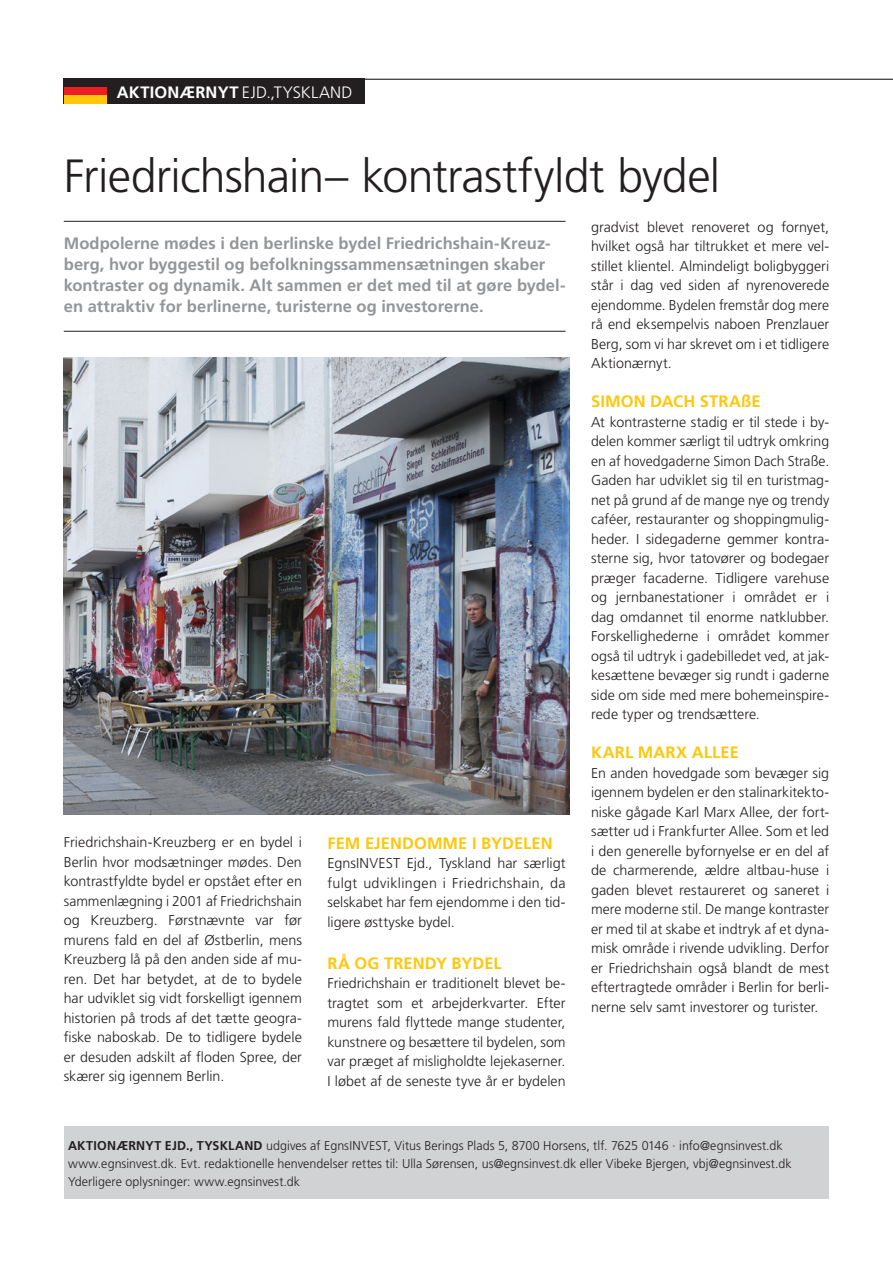
<style>
.page{position:relative;width:893px;height:1263px;background:#fff}
.page>*{position:absolute;margin:0;border:0;box-sizing:border-box;transform-origin:0 0}
.t1{font:300 46.5px "Frutiger LT";letter-spacing:-.015em;color:#231f20}
.t2{font:700 16.5px/21px "Frutiger LT";color:#939598}
.t3{font:700 16.5px "Frutiger LT";letter-spacing:.005em;color:#fec70c}
.t4{font:300 16.5px "Frutiger LT";letter-spacing:.01em;color:#fff}
.t5{font:300 14.25px/19.5px "Frutiger LT";color:#231f20;text-align:justify}
.t6{font:300 12.75px/18px "Frutiger LT";letter-spacing:.005em;color:#231f20}
.s1{font-weight:700}
</style>
<div class="page">
<hr style="left:64px;top:79px;width:829px;height:1px;background:#231f20">
<div style="left:64px;top:79px;width:301px;height:25px;background:#231f20"></div>
<div style="left:64px;top:87px;width:42px;height:9px;background:#ee1d23"></div>
<div style="left:64px;top:96px;width:42px;height:8px;background:#fec70c"></div>
<div style="left:64px;top:1126px;width:764px;height:73px;background:#d1d2d4"></div>
<hr style="left:64px;top:331px;width:502px;height:1px;background:#231f20">
<hr style="left:64px;top:221px;width:502px;height:1px;background:#231f20">
<img style="left:64px;top:357px;width:506px;height:458px">
<p class="t4" style="left:117px;top:83px;width:237px"><span class="s1">AKTIONÆRNYT</span> EJD.,TYSKLAND</p>
<h1 class="t1" style="left:64px;top:150px;width:658px">Friedrichshain– kontrastfyldt bydel</h1>
<p class="t2" style="left:64px;top:233px;width:503px">Modpolerne mødes i den berlinske bydel Friedrichshain-Kreuz&shy;berg, hvor byggestil og befolkningssammensætningen skaber kontraster og dynamik. Alt sammen er det med til at gøre bydel&shy;en attraktiv for berlinerne, turisterne og investorerne.</p>
<p class="t5" style="left:64px;top:832px;width:240px">Friedrichshain-Kreuzberg er en bydel i Berlin hvor modsætninger mødes. Den kontrastfyldte bydel er opstået efter en sammenlægning i 2001 af Friedrichshain og Kreuzberg. Førstnævnte var før murens fald en del af Østberlin, mens Kreuzberg lå på den anden side af mu&shy;ren. Det har betydet, at de to bydele har udviklet sig vidt forskelligt igennem historien på trods af det tætte geogra&shy;fiske naboskab. De to tidligere bydele er desuden adskilt af floden Spree, der skærer sig igennem Berlin.</p>
<p class="t3" style="left:327px;top:833px;width:50px">Fem ejendomme</p>
<p class="t3" style="left:472px;top:833px;width:31px">i bydelen</p>
<p class="t5" style="left:327px;top:854px;width:240px">EgnsINVEST Ejd., Tyskland har særligt fulgt udviklingen i Friedrichshain, da selskabet har fem ejendomme i den tid&shy;ligere østtyske bydel.</p>
<p class="t3" style="left:327px;top:953px;width:69px">Rå og trendy</p>
<p class="t3" style="left:452px;top:953px;width:21px">bydel</p>
<p class="t5" style="left:327px;top:974px;width:240px">Friedrichshain er traditionelt blevet be&shy;tragtet som et arbejderkvarter. Efter murens fald flyttede mange studenter, kunstnere og besættere til bydelen, som var præget af misligholdte lejekaserner.<br>I løbet af de seneste tyve år er bydelen</p>
<p class="t5" style="left:591px;top:217px;width:240px">gradvist blevet renoveret og fornyet, hvilket også har tiltrukket et mere vel&shy;stillet klientel. Almindeligt boligbyggeri står i dag ved siden af nyrenoverede ejendomme. Bydelen fremstår dog mere rå end eksempelvis naboen Prenzlauer Berg, som vi har skrevet om i et tidligere Aktionærnyt.</p>
<p class="t3" style="left:591px;top:392px;width:21px">Simon</p>
<p class="t3" style="left:650px;top:392px;width:71px">Dach Stra</p>
<p class="t3" style="left:741px;top:392px;width:18px">ße</p>
<p class="t5" style="left:591px;top:412px;width:240px">At kontrasterne stadig er til stede i by&shy;delen kommer særligt til udtryk omkring en af hovedgaderne Simon Dach Straße.<br>Gaden har udviklet sig til en turistmag&shy;net på grund af de mange nye og trendy caféer, restauranter og shoppingmulig&shy;heder. I sidegaderne gemmer kontra&shy;sterne sig, hvor tatovører og bodegaer præger facaderne. Tidligere varehuse og jernbanestationer i området er i dag omdannet til enorme natklubber.<br>Forskellighederne i området kommer også til udtryk i gadebilledet ved, at jak&shy;kesættene bevæger sig rundt i gaderne side om side med mere bohemeinspire&shy;rede typer og trendsættere.</p>
<p class="t3" style="left:591px;top:743px;width:23px">Karl</p>
<p class="t3" style="left:638px;top:743px;width:76px">Marx Allee</p>
<p class="t5" style="left:591px;top:763px;width:240px">En anden hovedgade som bevæger sig igennem bydelen er den stalinarkitekto&shy;niske gågade Karl Marx Allee, der fort&shy;sætter ud i Frankfurter Allee. Som et led i den generelle byfornyelse er en del af de charmerende, ældre altbau-huse i gaden blevet restaureret og saneret i mere moderne stil. De mange kontraster er med til at skabe et indtryk af et dyna&shy;misk område i rivende udvikling. Derfor er Friedrichshain også blandt de mest eftertragtede områder i Berlin for berli&shy;nerne selv samt investorer og turister.</p>
<p class="t6" style="left:68px;top:1136px;width:725px"><span class="s1">AKTIONÆRNYT EJD., TYSKLAND</span> udgives af EgnsINVEST, Vitus Berings Plads 5, 8700 Horsens, tlf. 7625 0146 · info@egnsinvest.dk www.egnsinvest.dk. Evt. redaktionelle henvendelser rettes til: Ulla Sørensen, us@egnsinvest.dk eller Vibeke Bjergen, vbj@egnsinvest.dk<br>Yderligere oplysninger: www.egnsinvest.dk</p>
</div>
